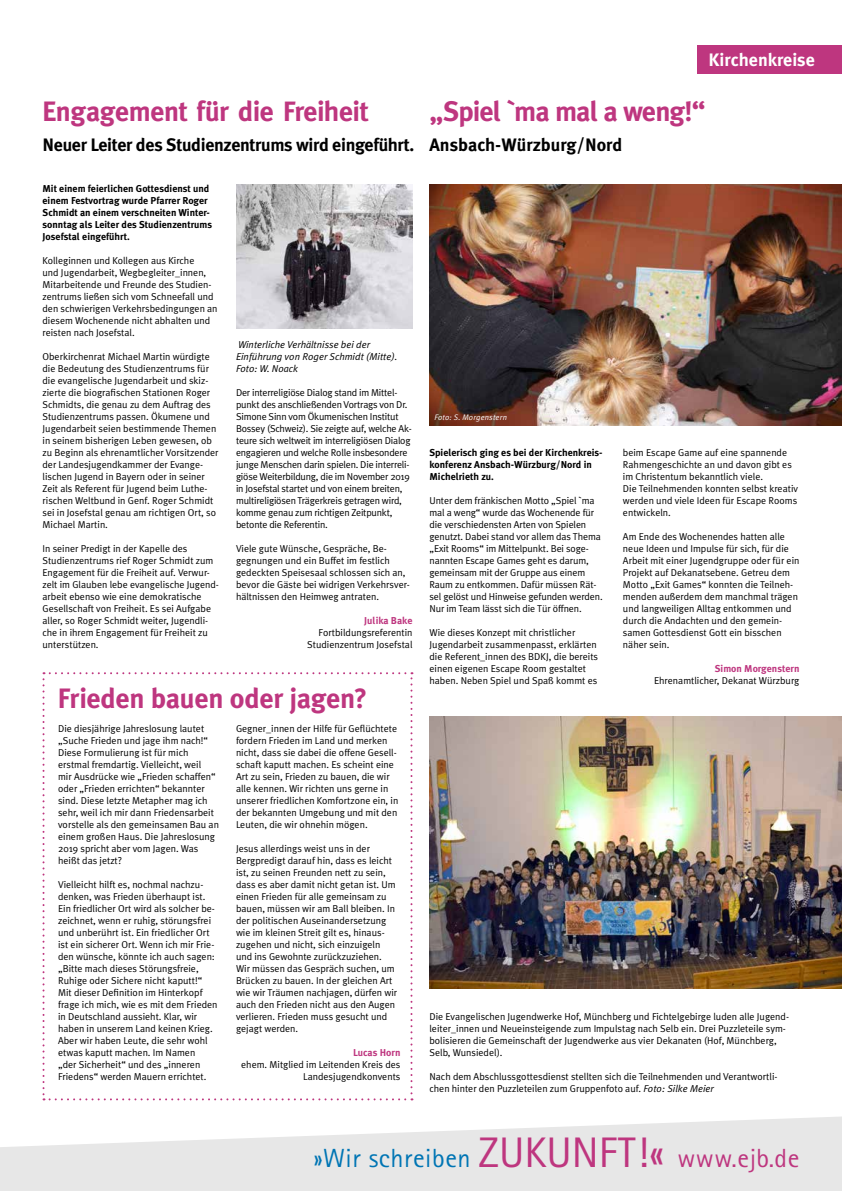
<style>
.page{position:relative;width:842px;height:1191px;background:#fff}
.page>*{position:absolute;margin:0;border:0;box-sizing:border-box;transform-origin:0 0}
.t1{font:700 28px "Meta Plus";letter-spacing:-.02em;color:#be367f}
.t2{font:700 28px "Meta";letter-spacing:-.01em;color:#be367f}
.t3{font:26.3px "Rotis Sans Serif";letter-spacing:.02em;color:#0075b4}
.t4{font:700 18px "Meta Plus";letter-spacing:-.02em;color:#000}
.t5{font:700 18px "Meta Plus";color:#000}
.t6{font:700 18px "Meta Plus";color:#fff}
.t7{font:10px/12px "Meta Plus Normal";color:#000}
.t8{font:10px/12px "Meta Plus Normal";letter-spacing:-.02em;color:#000}
.t9{font:700 10px/12px "Meta Plus";color:#000}
.t10{font:italic 10px/12px "Meta Plus Normal";color:#000}
.t11{font:700 10px "Meta Plus";color:#be367f}
.t12{font:italic 8px "Meta Plus Normal";letter-spacing:.015em;color:#fff}
.s1{font-style:italic}
.s2{font-size:42.7px;color:#be367f}
.s3{color:#be367f}
</style>
<div class="page">
<svg style="left:0;top:1116px;width:842px;height:75px;fill:#e7e7e7"></svg>
<div style="left:697px;top:45px;width:145px;height:29px;background:#be367f"></div>
<img style="left:429px;top:184px;width:413px;height:241px">
<img style="left:429px;top:716px;width:413px;height:272px">
<img style="left:236px;top:184px;width:176px;height:144px">
<svg style="left:43px;top:672px;width:369px;height:428px"></svg>
<h1 class="t2" style="left:43px;top:95px;width:327px">Engagement für die Freiheit</h1>
<h3 class="t4" style="left:43px;top:134px;width:373px">Neuer Leiter des Studienzentrums wird eingeführt.</h3>
<p class="t9" style="left:43px;top:182px;width:171px">Mit einem feierlichen Gottesdienst und einem Festvortrag wurde Pfarrer Roger Schmidt an einem verschneiten Winter&shy;sonntag als Leiter des Studienzentrums Josefstal eingeführt.</p>
<p class="t7" style="left:43px;top:254px;width:177px">Kolleginnen und Kollegen aus Kirche<br>und Jugendarbeit, Wegbegleiter_innen, Mitarbeitende und Freunde des Studien&shy;zentrums ließen sich vom Schneefall und den schwierigen Verkehrsbedingungen an diesem Wochenende nicht abhalten und reisten nach Josefstal.</p>
<p class="t7" style="left:43px;top:350px;width:178px">Oberkirchenrat Michael Martin würdigte die Bedeutung des Studienzentrums für die evangelische Jugendarbeit und skiz&shy;zierte die biografischen Stationen Roger Schmidts, die genau zu dem Auftrag des Studienzentrums passen. Ökumene und Jugendarbeit seien bestimmende Themen in seinem bisherigen Leben gewesen, ob zu Beginn als ehrenamtlicher Vorsitzender der Landesjugendkammer der Evange&shy;lischen Jugend in Bayern oder in seiner Zeit als Referent für Jugend beim Luthe&shy;rischen Weltbund in Genf. Roger Schmidt sei in Josefstal genau am richtigen Ort, so Michael Martin.</p>
<p class="t7" style="left:43px;top:542px;width:178px">In seiner Predigt in der Kapelle des Studienzentrums rief Roger Schmidt zum Engagement für die Freiheit auf. Verwur&shy;zelt im Glauben lebe evangelische Jugend&shy;arbeit ebenso wie eine demokratische Gesellschaft von Freiheit. Es sei Aufgabe aller, so Roger Schmidt weiter, Jugendli&shy;che in ihrem Engagement für Freiheit zu unterstützen.</p>
<p class="t10" style="left:236px;top:338px;width:163px">Winterliche Verhältnisse bei der<br>Einführung von Roger Schmidt (Mitte).<br>Foto: W. Noack</p>
<p class="t8" style="left:236px;top:386px;width:177px">Der interreligiöse Dialog stand im Mittel&shy;punkt des anschließenden Vortrags von Dr.<br>Simone Sinn vom Ökumenischen Institut Bossey (Schweiz). Sie zeigte auf, welche Ak&shy;teure sich weltweit im interreligiösen Dialog engagieren und welche Rolle insbesondere junge Menschen darin spielen. Die interreli&shy;giöse Weiterbildung, die im November 2019 in Josefstal startet und von einem breiten, multireligiösen Trägerkreis getragen wird, komme genau zum richtigen Zeitpunkt, betonte die Referentin.</p>
<p class="t7" style="left:236px;top:542px;width:175px">Viele gute Wünsche, Gespräche, Be&shy;gegnungen und ein Buffet im festlich gedeckten Speisesaal schlossen sich an, bevor die Gäste bei widrigen Verkehrsver&shy;hältnissen den Heimweg antraten.</p>
<p class="t11" style="left:364px;top:615px;width:50px">Julika Bake</p>
<p class="t7" style="left:307px;top:626px;width:107px;text-align:right">Fortbildungsreferentin<br>Studienzentrum Josefstal</p>
<h1 class="t1" style="left:57px;top:682px;width:311px">Frieden bauen oder jagen?</h1>
<p class="t7" style="left:58px;top:722px;width:162px">Die diesjährige Jahreslosung lautet „Suche Frieden und jage ihm nach!“ Diese Formulierung ist für mich erstmal fremdartig. Vielleicht, weil<br>mir Ausdrücke wie „Frieden schaffen“ oder „Frieden errichten“ bekannter sind. Diese letzte Metapher mag ich sehr, weil ich mir dann Friedensarbeit vorstelle als den gemeinsamen Bau an einem großen Haus. Die Jahreslosung 2019 spricht aber vom Jagen. Was heißt das jetzt?</p>
<p class="t7" style="left:58px;top:878px;width:161px">Vielleicht hilft es, nochmal nachzu&shy;denken, was Frieden überhaupt ist.<br>Ein friedlicher Ort wird als solcher be&shy;zeichnet, wenn er ruhig, störungsfrei und unberührt ist. Ein friedlicher Ort ist ein sicherer Ort. Wenn ich mir Frie&shy;den wünsche, könnte ich auch sagen: „Bitte mach dieses Störungsfreie, Ruhige oder Sichere nicht kaputt!“ Mit dieser Definition im Hinterkopf frage ich mich, wie es mit dem Frieden in Deutschland aussieht. Klar, wir haben in unserem Land keinen Krieg.<br>Aber wir haben Leute, die sehr wohl etwas kaputt machen. Im Namen<br>„der Sicherheit“ und des „inneren Friedens“ werden Mauern errichtet.</p>
<p class="t7" style="left:236px;top:722px;width:164px">Gegner_innen der Hilfe für Geflüchtete fordern Frieden im Land und merken nicht, dass sie dabei die offene Gesell&shy;schaft kaputt machen. Es scheint eine Art zu sein, Frieden zu bauen, die wir alle kennen. Wir richten uns gerne in unserer friedlichen Komfortzone ein, in der bekannten Umgebung und mit den Leuten, die wir ohnehin mögen.</p>
<p class="t7" style="left:236px;top:842px;width:163px">Jesus allerdings weist uns in der Bergpredigt darauf hin, dass es leicht ist, zu seinen Freunden nett zu sein, dass es aber damit nicht getan ist. Um einen Frieden für alle gemeinsam zu bauen, müssen wir am Ball bleiben. In der politischen Auseinandersetzung wie im kleinen Streit gilt es, hinaus&shy;zugehen und nicht, sich einzuigeln und ins Gewohnte zurückzuziehen.<br>Wir müssen das Gespräch suchen, um Brücken zu bauen. In der gleichen Art wie wir Träumen nachjagen, dürfen wir auch den Frieden nicht aus den Augen verlieren. Frieden muss gesucht und gejagt werden.</p>
<p class="t11" style="left:353px;top:1047px;width:49px">Lucas Horn</p>
<p class="t7" style="left:241px;top:1058px;width:161px;text-align:right">ehem. Mitglied im Leitenden Kreis des<br>Landesjugendkonvents</p>
<h3 class="t6" style="left:708px;top:49px;width:108px">Kirchenkreise</h3>
<h1 class="t1" style="left:429px;top:95px;width:278px">„Spiel `ma mal a weng!“</h1>
<h3 class="t5" style="left:429px;top:134px;width:194px">Ansbach-Würzburg/Nord</h3>
<p class="t12" style="left:434px;top:413px;width:74px">Foto: S. Morgenstern</p>
<p class="t9" style="left:429px;top:446px;width:175px">Spielerisch ging es bei der Kirchenkreis&shy;konferenz Ansbach-Würzburg/Nord in<br>Michelrieth zu.</p>
<p class="t7" style="left:429px;top:494px;width:175px">Unter dem fränkischen Motto „Spiel `ma mal a weng“ wurde das Wochenende für die verschiedensten Arten von Spielen genutzt. Dabei stand vor allem das Thema „Exit Rooms“ im Mittelpunkt. Bei soge&shy;nannten Escape Games geht es darum, gemeinsam mit der Gruppe aus einem Raum zu entkommen. Dafür müssen Rät&shy;sel gelöst und Hinweise gefunden werden.<br>Nur im Team lässt sich die Tür öffnen.</p>
<p class="t7" style="left:429px;top:626px;width:170px">Wie dieses Konzept mit christlicher Jugendarbeit zusammenpasst, erklärten die Referent_innen des BDKJ, die bereits einen eigenen Escape Room gestaltet haben. Neben Spiel und Spaß kommt es</p>
<p class="t7" style="left:623px;top:446px;width:177px">beim Escape Game auf eine spannende Rahmengeschichte an und davon gibt es im Christentum bekanntlich viele.<br>Die Teilnehmenden konnten selbst kreativ werden und viele Ideen für Escape Rooms entwickeln.</p>
<p class="t7" style="left:623px;top:530px;width:178px">Am Ende des Wochenendes hatten alle neue Ideen und Impulse für sich, für die Arbeit mit einer Jugendgruppe oder für ein Projekt auf Dekanatsebene. Getreu dem Motto „Exit Games“ konnten die Teilneh&shy;menden außerdem dem manchmal trägen und langweiligen Alltag entkommen und durch die Andachten und den gemein&shy;samen Gottesdienst Gott ein bisschen näher sein.</p>
<p class="t11" style="left:715px;top:663px;width:86px">Simon Morgenstern</p>
<p class="t7" style="left:654px;top:674px;width:147px">Ehrenamtlicher, Dekanat Würzburg</p>
<p class="t7" style="left:429px;top:1010px;width:361px">Die Evangelischen Jugendwerke Hof, Münchberg und Fichtelgebirge luden alle Jugend&shy;leiter_innen und Neueinsteigende zum Impulstag nach Selb ein. Drei Puzzleteile sym&shy;bolisieren die Gemeinschaft der Jugendwerke aus vier Dekanaten (Hof, Münchberg, Selb, Wunsiedel).</p>
<p class="t7" style="left:429px;top:1070px;width:349px">Nach dem Abschlussgottesdienst stellten sich die Teilnehmenden und Verantwortli&shy;chen hinter den Puzzleteilen zum Gruppenfoto auf. <span class="s1">Foto: Silke Meier</span></p>
<h2 class="t3" style="left:313px;top:1142px;width:487px">»Wir schreiben <span class="s2">ZUKUNFT!«</span> <span class="s3">www.ejb.de</span></h2>
</div>
